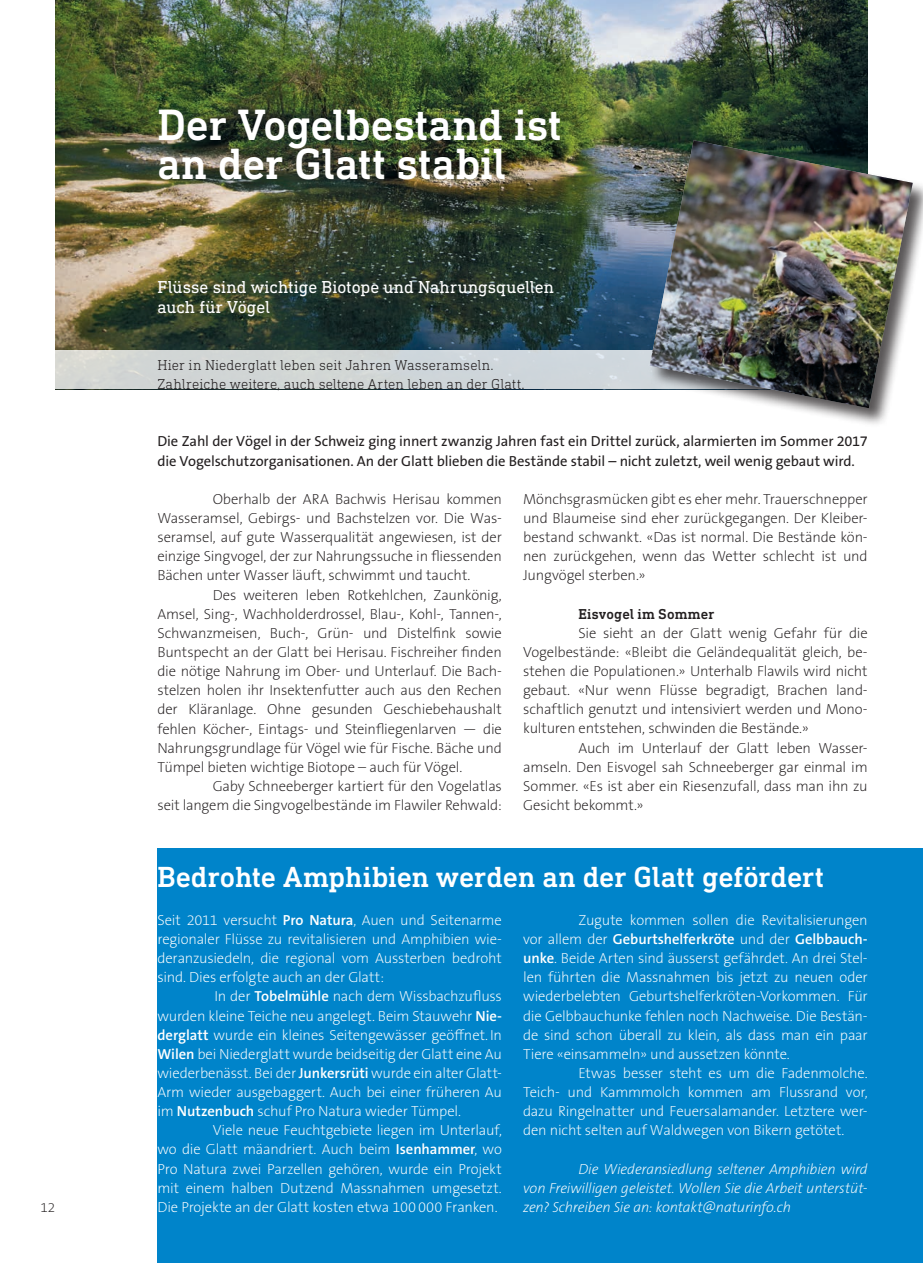
<style>
.page{position:relative;width:923px;height:1263px;background:#fff}
.page>*{position:absolute;margin:0;border:0;box-sizing:border-box;transform-origin:0 0}
.t1{font:500 44.7px/38.2px "DIN Next Slab Pro";letter-spacing:-.005em;color:#fff}
.t2{font:500 29.7px "DIN Next Slab Pro";letter-spacing:-.005em;color:#fff}
.t3{font:17.7px/19.2px "DIN Next Slab Pro";color:#fff}
.t4{font:200 14.7px/19.2px "The Sans B W2";letter-spacing:-.01em;color:#231f20;text-align:justify}
.t5{font:200 14.7px/19.2px "The Sans B W2";letter-spacing:-.015em;color:#fff;text-align:justify}
.t6{font:14.7px/19.2px "The Sans B W5 Plain";letter-spacing:-.005em;color:#231f20}
.t7{font:italic 200 14.7px/19.2px "The Sans B W2";letter-spacing:-.015em;color:#fff;text-align:justify}
.t8{font:300 14.7px/19.2px "DIN Next Slab Pro";letter-spacing:.005em;color:#231f20}
.t9{font:600 14.7px "The Sans B W6";color:#fff}
.t10{font:500 14.7px "DIN Next Slab Pro";letter-spacing:.01em;color:#231f20}
.t11{font:200 13.5px "The Sans B W2";color:#231f20}
.s1{font-family:"The Sans B W6";font-weight:600}
.s2{font-family:"The Sans B W2";font-weight:200}
</style>
<div class="page">
<div style="left:157px;top:848px;width:766px;height:415px;background:#0084ca"></div>
<img style="left:55px;top:0;width:812px;height:351px">
<div style="left:55px;top:351px;width:812px;height:38px;background:#d0d6d6"></div>
<div style="left:649px;top:140px;width:274px;height:288px;background:#231f20;opacity:.75"></div>
<img style="left:649px;top:140px;width:263px;height:268px">
<p class="t11" style="left:40px;top:1199px;width:16px">12</p>
<h1 class="t1" style="left:157px;top:106px;width:406px">Der Vogelbestand ist an der Glatt stabil</h1>
<p class="t3" style="left:157px;top:278px;width:398px">Flüsse sind wichtige Biotope und Nahrungsquellen auch für Vögel</p>
<p class="t8" style="left:157px;top:355px;width:369px">Hier in Niederglatt leben seit Jahren Wasseramseln.<br>Zahlreiche weitere, auch seltene Arten leben an der Glatt.</p>
<p class="t6" style="left:157px;top:432px;width:712px">Die Zahl der Vögel in der Schweiz ging innert zwanzig Jahren fast ein Drittel zurück, alarmierten im Sommer 2017 die Vogelschutzorganisationen. An der Glatt blieben die Bestände stabil – nicht zuletzt, weil wenig gebaut wird.</p>
<p class="t4" style="left:157px;top:489px;width:346px;text-indent:55px">Oberhalb der ARA Bachwis Herisau kommen Wasseramsel, Gebirgs- und Bachstelzen vor. Die Was&shy;seramsel, auf gute Wasserqualität angewiesen, ist der einzige Singvogel, der zur Nahrungssuche in fliessenden Bächen unter Wasser läuft, schwimmt und taucht.</p>
<p class="t4" style="left:157px;top:585px;width:346px;text-indent:55px">Des weiteren leben Rotkehlchen, Zaunkönig, Amsel, Sing-, Wachholderdrossel, Blau-, Kohl-, Tannen-, Schwanzmeisen, Buch-, Grün- und Distelfink sowie Buntspecht an der Glatt bei Herisau. Fischreiher finden die nötige Nahrung im Ober- und Unterlauf. Die Bach&shy;stelzen holen ihr Insektenfutter auch aus den Rechen der Kläranlage. Ohne gesunden Geschiebehaushalt fehlen Köcher-, Eintags- und Steinfliegenlarven — die Nahrungsgrundlage für Vögel wie für Fische. Bäche und Tümpel bieten wichtige Biotope – auch für Vögel.</p>
<p class="t4" style="left:157px;top:776px;width:346px;text-align:right">Gaby Schneeberger kartiert für den Vogelatlas<br>seit langem die Singvogelbestände im Flawiler Rehwald:</p>
<p class="t4" style="left:523px;top:489px;width:346px">Mönchsgrasmücken gibt es eher mehr. Trauerschnepper und Blaumeise sind eher zurückgegangen. Der Kleiber&shy;bestand schwankt. «Das ist normal. Die Bestände kön&shy;nen zurückgehen, wenn das Wetter schlecht ist und Jungvögel sterben.»</p>
<p class="t10" style="left:578px;top:605px;width:137px">Eisvogel im Sommer</p>
<p class="t4" style="left:523px;top:623px;width:346px;text-indent:55px">Sie sieht an der Glatt wenig Gefahr für die Vogelbestände: «Bleibt die Geländequalität gleich, be&shy;stehen die Populationen.» Unterhalb Flawils wird nicht gebaut. «Nur wenn Flüsse begradigt, Brachen land&shy;schaftlich genutzt und intensiviert werden und Mono&shy;kulturen entstehen, schwinden die Bestände.»</p>
<p class="t4" style="left:523px;top:738px;width:346px;text-indent:55px">Auch im Unterlauf der Glatt leben Wasser&shy;amseln. Den Eisvogel sah Schneeberger gar einmal im Sommer. «Es ist aber ein Riesenzufall, dass man ihn zu Gesicht bekommt.»</p>
<h2 class="t2" style="left:157px;top:859px;width:668px">Bedrohte Amphibien werden an der Glatt gefördert</h2>
<p class="t5" style="left:157px;top:910px;width:346px">Seit 2011 versucht <span class="s1">Pro Natura</span>, Auen und Seitenarme regionaler Flüsse zu revitalisieren und Amphibien wie&shy;deranzusiedeln, die regional vom Aussterben bedroht sind. Dies erfolgte auch an der Glatt:</p>
<p class="t5" style="left:157px;top:987px;width:346px;text-indent:57px">In der <span class="s1">Tobelmühle</span> nach dem Wissbachzufluss wurden kleine Teiche neu angelegt. Beim Stauwehr <span class="s1">Nie&shy;derglatt</span> wurde ein kleines Seitengewässer geöffnet.In <span class="s1">Wilen</span> bei Niederglatt wurde beidseitig der Glatt eine Au wiederbenässt. Bei der <span class="s1">Junkersrüti</span> wurde ein alter Glatt-Arm wieder ausgebaggert. Auch bei einer früheren Au im <span class="s1">Nutzenbuch</span> schuf Pro Natura wieder Tümpel.</p>
<p class="t5" style="left:157px;top:1121px;width:346px;text-indent:55px">Viele neue Feuchtgebiete liegen im Unterlauf, wo die Glatt mäandriert. Auch beim <span class="s1">Isenhammer</span>, wo Pro Natura zwei Parzellen gehören, wurde ein Projekt mit einem halben Dutzend Massnahmen umgesetzt.<br>Die Projekte an der Glatt kosten etwa 100000 Franken.</p>
<p class="t5" style="left:578px;top:910px;width:291px">Zugute kommen sollen die Revitalisierungen</p>
<p class="t9" style="left:523px;top:930px;width:346px"><span class="s2">vor allem der</span> Geburtshelferkröte <span class="s2">und der</span> Gelbbauch-</p>
<p class="t5" style="left:523px;top:949px;width:346px"><span class="s1">unke</span>. Beide Arten sind äusserst gefährdet. An drei Stel&shy;len führten die Massnahmen bis jetzt zu neuen oder wiederbelebten Geburtshelferkröten-Vorkommen. Für die Gelbbauchunke fehlen noch Nachweise. Die Bestän&shy;de sind schon überall zu klein, als dass man ein paar Tiere «einsammeln» und aussetzen könnte.</p>
<p class="t5" style="left:523px;top:1063px;width:346px;text-indent:55px">Etwas besser steht es um die Fadenmolche.<br>Teich- und Kammmolch kommen am Flussrand vor, dazu Ringelnatter und Feuersalamander. Letztere wer&shy;den nicht selten auf Waldwegen von Bikern getötet.</p>
<p class="t7" style="left:523px;top:1159px;width:346px;text-indent:55px">Die Wiederansiedlung seltener Amphibien wird von Freiwilligen geleistet. Wollen Sie die Arbeit unterstüt&shy;zen? Schreiben Sie an: kontakt@naturinfo.ch</p>
</div>
